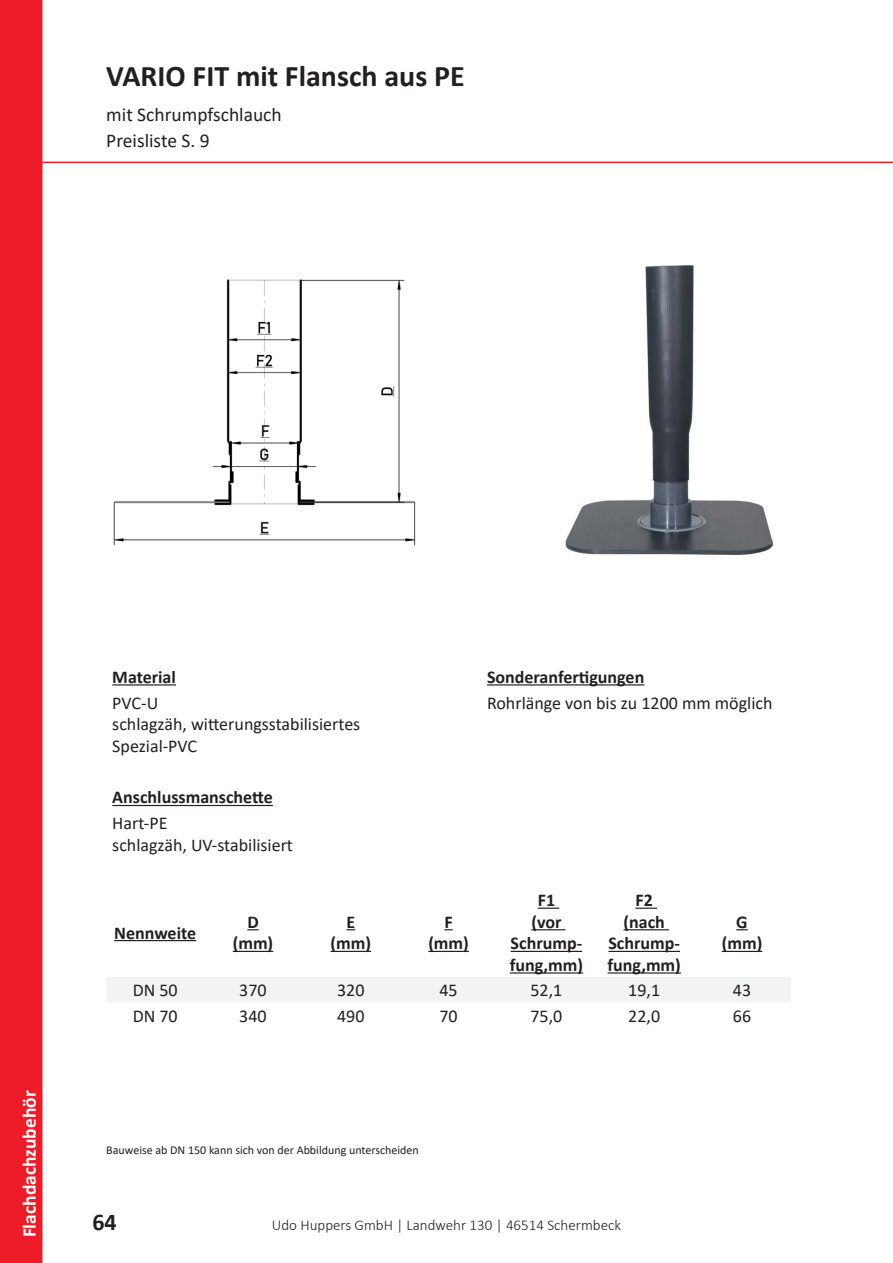
<style>
.page{position:relative;width:893px;height:1263px;background:#fff}
.page>*{position:absolute;margin:0;border:0;box-sizing:border-box;transform-origin:0 0}
.t1{font:700 30px "Calibri";color:#231f20}
.t2{font:700 24px "Calibri";color:#231f20}
.t3{font:19.5px "Calibri";color:#231f20}
.t4{font:700 19.5px "Calibri";color:#fff}
.t5{font:18px/21.6px "Calibri";color:#231f20}
.t6{font:700 18px/21.6px "Calibri";color:#231f20;text-align:center}
.t7{font:300 15px "Calibri";color:#231f20}
.t8{font:12px "Calibri";color:#231f20}
</style>
<div class="page">
<div style="left:0;top:0;width:43px;height:1263px;background:#ee1c28"></div>
<hr style="left:43px;top:162px;width:850px;height:1px;background:#ee1c28">
<hr style="left:112px;top:684px;width:64px;height:1px;background:#231f20">
<hr style="left:487px;top:684px;width:157px;height:1px;background:#231f20">
<hr style="left:112px;top:805px;width:161px;height:1px;background:#231f20">
<div style="left:107px;top:977px;width:684px;height:25px;background:#f2f3f4"></div>
<hr style="left:114px;top:940px;width:82px;height:1px;background:#231f20">
<svg style="left:247px;top:929px;width:12px;height:1px"></svg>
<hr style="left:233px;top:951px;width:40px;height:1px;background:#231f20">
<hr style="left:331px;top:951px;width:40px;height:1px;background:#231f20">
<hr style="left:428px;top:951px;width:41px;height:1px;background:#231f20">
<hr style="left:538px;top:907px;width:21px;height:2px;background:#231f20">
<hr style="left:531px;top:929px;width:34px;height:1px;background:#231f20">
<hr style="left:511px;top:951px;width:71px;height:1px;background:#231f20">
<hr style="left:510px;top:972px;width:73px;height:1px;background:#231f20">
<hr style="left:635px;top:907px;width:22px;height:2px;background:#231f20">
<hr style="left:624px;top:929px;width:45px;height:1px;background:#231f20">
<hr style="left:608px;top:951px;width:72px;height:1px;background:#231f20">
<hr style="left:608px;top:972px;width:73px;height:1px;background:#231f20">
<svg style="left:736px;top:929px;width:12px;height:1px"></svg>
<hr style="left:722px;top:951px;width:40px;height:1px;background:#231f20">
<img style="left:565px;top:266px;width:207px;height:289px">
<img style="left:113px;top:279px;width:303px;height:267px">
<h1 class="t1" style="left:106px;top:55px;width:360px">VARIO FIT mit Flansch aus PE</h1>
<p class="t3" style="left:106px;top:101px;width:177px">mit Schrumpfschlauch</p>
<p class="t3" style="left:106px;top:127px;width:105px">Preisliste S. 9</p>
<p class="t4" style="left:16px;top:1237px;width:148px;rotate:-90deg">Flachdachzubehör</p>
<p class="t6" style="left:112px;top:666px;width:65px">Material</p>
<p class="t6" style="left:487px;top:666px;width:159px">Sonderanfertigungen</p>
<p class="t5" style="left:112px;top:692px;width:250px">PVC-U<br>schlagzäh, witterungsstabilisiertes<br>Spezial-PVC</p>
<p class="t5" style="left:487px;top:692px;width:287px">Rohrlänge von bis zu 1200 mm möglich</p>
<p class="t6" style="left:112px;top:786px;width:162px">Anschlussmanschette</p>
<p class="t5" style="left:112px;top:812px;width:182px">Hart-PE<br>schlagzäh, UV-stabilisiert</p>
<p class="t6" style="left:114px;top:921px;width:83px">Nennweite</p>
<p class="t6" style="left:233px;top:911px;width:42px">D (mm)</p>
<p class="t6" style="left:331px;top:911px;width:42px">E (mm)</p>
<p class="t6" style="left:428px;top:911px;width:42px">F (mm)</p>
<p class="t6" style="left:510px;top:889px;width:75px">F1<br>(vor<br>Schrump&shy;fung,mm)</p>
<p class="t6" style="left:607px;top:889px;width:75px">F2<br>(nach<br>Schrump&shy;fung,mm)</p>
<p class="t6" style="left:722px;top:911px;width:42px">G (mm)</p>
<p class="t5" style="left:133px;top:979px;width:47px">DN 50</p>
<p class="t5" style="left:239px;top:979px;width:29px">370</p>
<p class="t5" style="left:337px;top:979px;width:29px">320</p>
<p class="t5" style="left:439px;top:979px;width:20px">45</p>
<p class="t5" style="left:530px;top:979px;width:33px">52,1</p>
<p class="t5" style="left:628px;top:979px;width:33px">19,1</p>
<p class="t5" style="left:733px;top:979px;width:20px">43</p>
<p class="t5" style="left:133px;top:1005px;width:47px">DN 70</p>
<p class="t5" style="left:239px;top:1005px;width:29px">340</p>
<p class="t5" style="left:337px;top:1005px;width:29px">490</p>
<p class="t5" style="left:439px;top:1005px;width:20px">70</p>
<p class="t5" style="left:530px;top:1005px;width:33px">75,0</p>
<p class="t5" style="left:628px;top:1005px;width:33px">22,0</p>
<p class="t5" style="left:733px;top:1005px;width:20px">66</p>
<p class="t8" style="left:106px;top:1141px;width:314px">Bauweise ab DN 150 kann sich von der Abbildung unterscheiden</p>
<h2 class="t2" style="left:92px;top:1205px;width:26px">64</h2>
<p class="t7" style="left:272px;top:1215px;width:351px">Udo Huppers GmbH | Landwehr 130 | 46514 Schermbeck</p>
</div>
